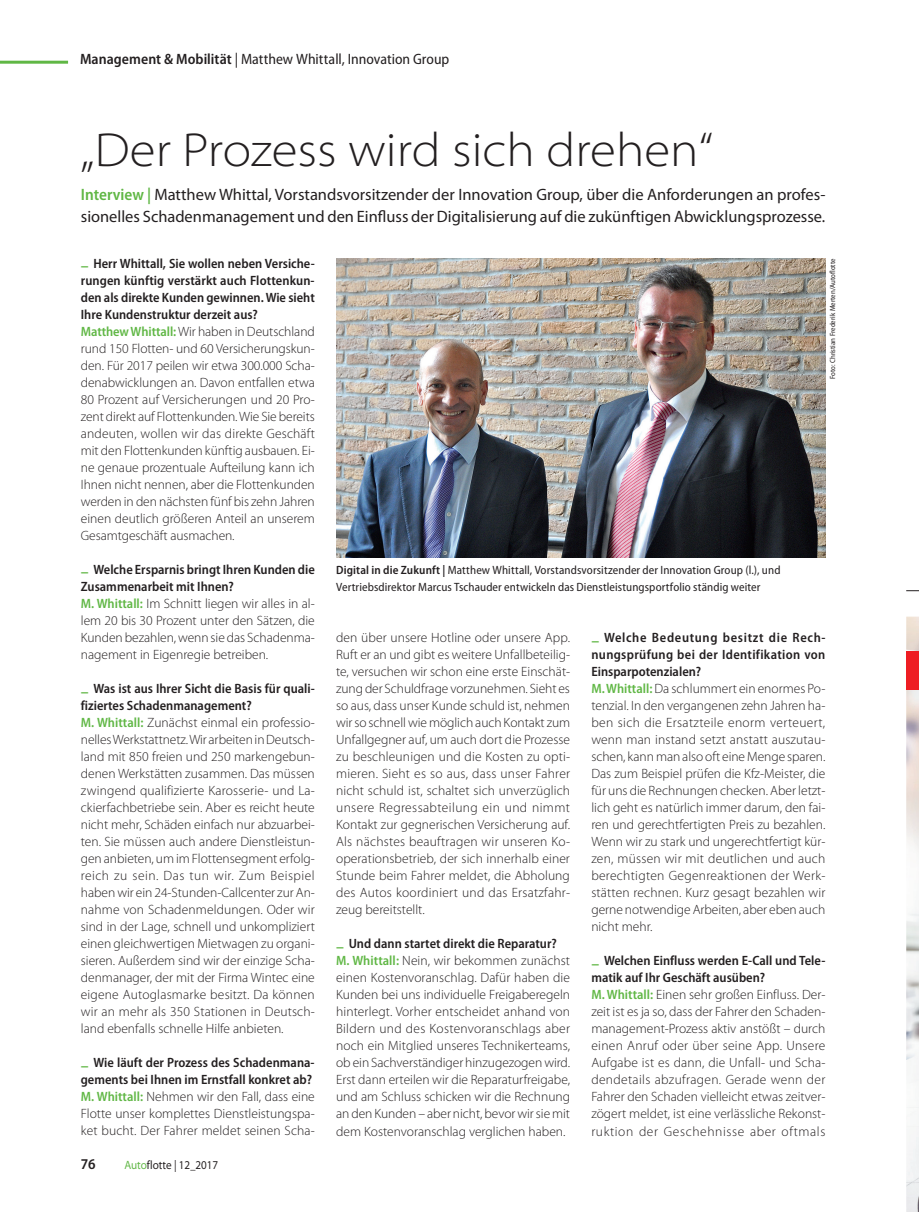
<style>
.page{position:relative;width:919px;height:1212px;background:#fff}
.page>*{position:absolute;margin:0;border:0;box-sizing:border-box;transform-origin:0 0}
.t1{font:300 semi-expanded 48px "Myriad Pro";color:#231f20}
.t2{font:16.5px/22.5px "Myriad Pro";color:#231f20}
.t3{font:semi-condensed 15px "Myriad Pro";color:#231f20}
.t4{font:600 semi-condensed 15px "Myriad Pro";color:#231f20}
.t5{font:300 13.5px/17px "Myriad Pro";color:#231f20}
.t6{font:semi-condensed 12px/17px "Myriad Pro";letter-spacing:.01em;color:#231f20}
.t7{font:semi-expanded 12px "Myriad Pro";color:#231f20;scale:.85 1}
.t8{font:semi-condensed 7.5px "Myriad Pro";color:#231f20}
.s1{font-weight:600}
.s2{font-weight:600;font-stretch:semi-condensed;color:#60b745}
.s3{font-weight:600;font-size:15.75px;color:#60b745}
.s4{font-weight:600;font-stretch:semi-condensed}
.s5{color:#60b745}
</style>
<div class="page">
<hr style="left:0;top:61px;width:68px;height:3px;background:#60b745">
<img style="left:336px;top:259px;width:489px;height:298px">
<svg style="left:906px;top:590px;width:12px;height:1px"></svg>
<img style="left:906px;top:617px;width:12px;height:595px">
<div style="left:906px;top:651px;width:12px;height:39px;background:#ee1d23"></div>
<p class="t3" style="left:80px;top:51px;width:371px"><span class="s1">Management &amp; Mobilität</span> | Matthew Whittall, Innovation Group</p>
<h1 class="t1" style="left:81px;top:123px;width:633px">„Der Prozess wird sich drehen“</h1>
<p class="t2" style="left:81px;top:183px;width:746px"><span class="s2">Interview |</span> Matthew Whittal, Vorstandsvorsitzender der Innovation Group, über die Anforderungen an profes&shy;sionelles Schadenmanagement und den Einfluss der Digitalisierung auf die zukünftigen Abwicklungsprozesse.</p>
<p class="t5" style="left:81px;top:255px;width:235px"><span class="s3">–</span> <span class="s4">Herr Whittall, Sie wollen neben Versiche&shy;rungen künftig verstärkt auch Flottenkun&shy;den als direkte Kunden gewinnen. Wie sieht Ihre Kundenstruktur derzeit aus?<br></span><span class="s2">Matthew Whittall:</span> Wir haben in Deutschland rund 150 Flotten- und 60 Versicherungskun&shy;den. Für 2017 peilen wir etwa 300.000 Scha&shy;denabwicklungen an. Davon entfallen etwa 80 Prozent auf Versicherungen und 20 Pro&shy;zent direkt auf Flottenkunden. Wie Sie bereits andeuten, wollen wir das direkte Geschäft mit den Flottenkunden künftig ausbauen. Ei&shy;ne genaue prozentuale Aufteilung kann ich Ihnen nicht nennen, aber die Flottenkunden werden in den nächsten fünf bis zehn Jahren einen deutlich größeren Anteil an unserem Gesamtgeschäft ausmachen.</p>
<p class="t5" style="left:81px;top:561px;width:235px"><span class="s3">–</span> <span class="s4">Welche Ersparnis bringt Ihren Kunden die Zusammenarbeit mit Ihnen?<br></span><span class="s2">M. Whittall:</span> Im Schnitt liegen wir alles in al&shy;lem 20 bis 30 Prozent unter den Sätzen, die Kunden bezahlen, wenn sie das Schadenma&shy;nagement in Eigenregie betreiben.</p>
<p class="t5" style="left:81px;top:680px;width:236px"><span class="s3">–</span> <span class="s4">Was ist aus Ihrer Sicht die Basis für quali&shy;fiziertes Schadenmanagement?<br></span><span class="s2">M. Whittall:</span> Zunächst einmal ein professio&shy;nelles Werkstattnetz. Wir arbeiten in Deutsch&shy;land mit 850 freien und 250 markengebun&shy;denen Werkstätten zusammen. Das müssen zwingend qualifizierte Karosserie- und La&shy;ckierfachbetriebe sein. Aber es reicht heute nicht mehr, Schäden einfach nur abzuarbei&shy;ten. Sie müssen auch andere Dienstleistun&shy;gen anbieten, um im Flottensegment erfolg&shy;reich zu sein. Das tun wir. Zum Beispiel haben wir ein 24-Stunden-Callcenter zur An&shy;nahme von Schadenmeldungen. Oder wir sind in der Lage, schnell und unkompliziert einen gleichwertigen Mietwagen zu organi&shy;sieren. Außerdem sind wir der einzige Scha&shy;denmanager, der mit der Firma Wintec eine eigene Autoglasmarke besitzt. Da können wir an mehr als 350 Stationen in Deutsch&shy;land ebenfalls schnelle Hilfe anbieten.</p>
<p class="t5" style="left:81px;top:1055px;width:235px"><span class="s3">–</span> <span class="s4">Wie läuft der Prozess des Schadenmana&shy;gements bei Ihnen im Ernstfall konkret ab?<br></span><span class="s2">M. Whittall:</span> Nehmen wir den Fall, dass eine Flotte unser komplettes Dienstleistungspa&shy;ket bucht. Der Fahrer meldet seinen Scha-</p>
<p class="t8" style="left:828px;top:379px;width:122px;rotate:-90deg">Foto: Christian Frederik Merten/Autoflotte</p>
<p class="t6" style="left:336px;top:562px;width:446px"><span class="s1">Digital in die Zukunft |</span> Matthew Whittall, Vorstandsvorsitzender der Innovation Group (l.), und<br>Vertriebsdirektor Marcus Tschauder entwickeln das Dienstleistungsportfolio ständig weiter</p>
<p class="t5" style="left:336px;top:629px;width:236px;text-align:justify">den über unsere Hotline oder unsere App.<br>Ruft er an und gibt es weitere Unfallbeteilig&shy;te, versuchen wir schon eine erste Einschät&shy;zung der Schuldfrage vorzunehmen. Sieht es so aus, dass unser Kunde schuld ist, nehmen wir so schnell wie möglich auch Kontakt zum Unfallgegner auf, um auch dort die Prozesse zu beschleunigen und die Kosten zu opti&shy;mieren. Sieht es so aus, dass unser Fahrer nicht schuld ist, schaltet sich unverzüglich unsere Regressabteilung ein und nimmt Kontakt zur gegnerischen Versicherung auf.<br>Als nächstes beauftragen wir unseren Ko&shy;operationsbetrieb, der sich innerhalb einer Stunde beim Fahrer meldet, die Abholung des Autos koordiniert und das Ersatzfahr&shy;zeug bereitstellt.</p>
<p class="t5" style="left:336px;top:935px;width:235px"><span class="s3">–</span> <span class="s4">Und dann startet direkt die Reparatur?<br></span><span class="s2">M. Whittall:</span> Nein, wir bekommen zunächst einen Kostenvoranschlag. Dafür haben die Kunden bei uns individuelle Freigaberegeln hinterlegt. Vorher entscheidet anhand von Bildern und des Kostenvoranschlags aber noch ein Mitglied unseres Technikerteams, ob ein Sachverständiger hinzugezogen wird.<br>Erst dann erteilen wir die Reparaturfreigabe, und am Schluss schicken wir die Rechnung an den Kunden – aber nicht, bevor wir sie mit dem Kostenvoranschlag verglichen haben.</p>
<p class="t5" style="left:591px;top:629px;width:235px"><span class="s3">–</span> <span class="s4">Welche Bedeutung besitzt die Rech&shy;nungsprüfung bei der Identifikation von Einsparpotenzialen?<br></span><span class="s2">M. Whittall:</span> Da schlummert ein enormes Po&shy;tenzial. In den vergangenen zehn Jahren ha&shy;ben sich die Ersatzteile enorm verteuert, wenn man instand setzt anstatt auszutau&shy;schen, kann man also oft eine Menge sparen.<br>Das zum Beispiel prüfen die Kfz-Meister, die für uns die Rechnungen checken. Aber letzt&shy;lich geht es natürlich immer darum, den fai&shy;ren und gerechtfertigten Preis zu bezahlen.<br>Wenn wir zu stark und ungerechtfertigt kür&shy;zen, müssen wir mit deutlichen und auch berechtigten Gegenreaktionen der Werk&shy;stätten rechnen. Kurz gesagt bezahlen wir gerne notwendige Arbeiten, aber eben auch nicht mehr.</p>
<p class="t5" style="left:591px;top:952px;width:235px"><span class="s3">–</span> <span class="s4">Welchen Einfluss werden E-Call und Tele&shy;matik auf Ihr Geschäft ausüben?<br></span><span class="s2">M. Whittall:</span> Einen sehr großen Einfluss. Der&shy;zeit ist es ja so, dass der Fahrer den Schaden&shy;management-Prozess aktiv anstößt – durch einen Anruf oder über seine App. Unsere Aufgabe ist es dann, die Unfall- und Scha&shy;dendetails abzufragen. Gerade wenn der Fahrer den Schaden vielleicht etwas zeitver&shy;zögert meldet, ist eine verlässliche Rekonst&shy;ruktion der Geschehnisse aber oftmals</p>
<p class="t4" style="left:81px;top:1156px;width:16px">76</p>
<p class="t7" style="left:124px;top:1159px;width:112px"><span class="s5">Auto</span>flotte | 12_2017</p>
</div>
